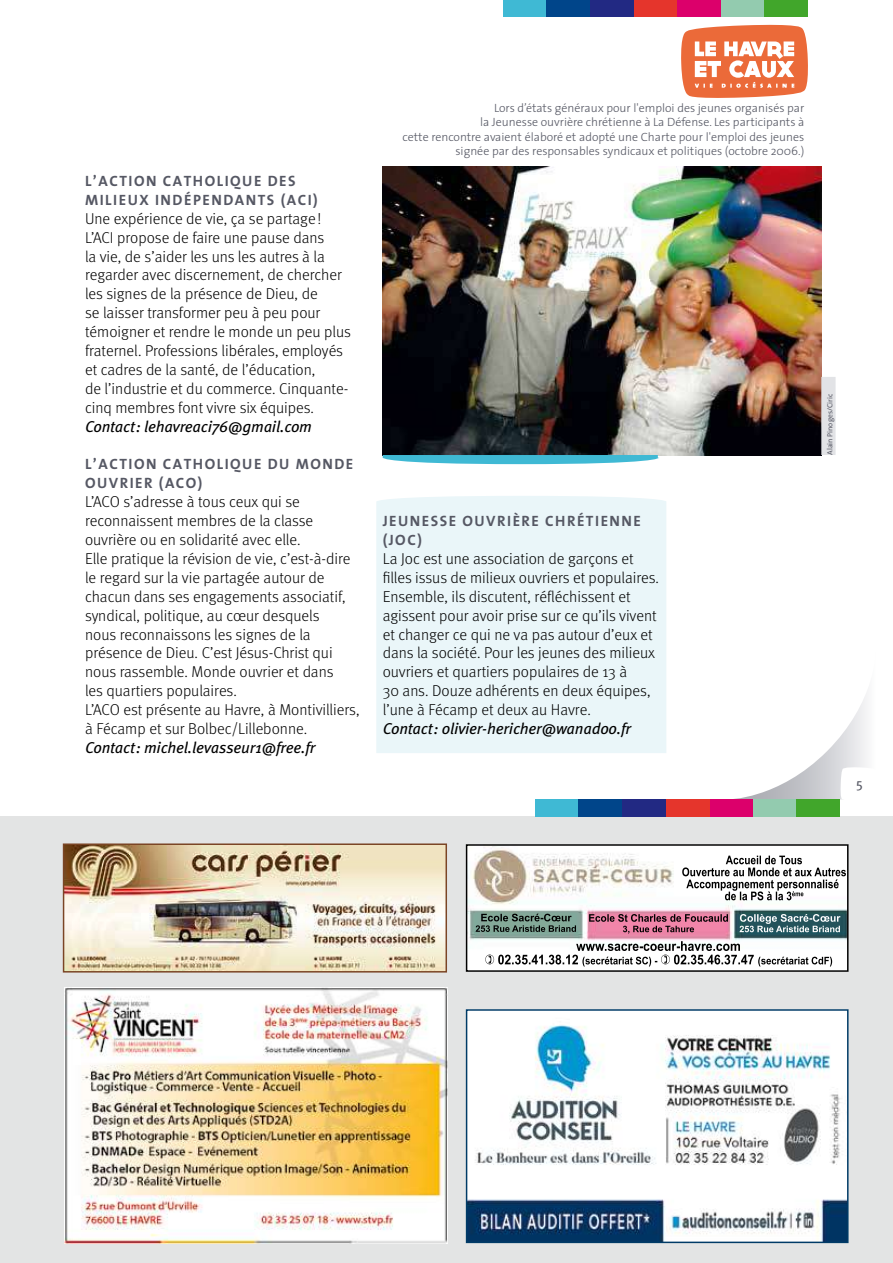
<style>
.page{position:relative;width:893px;height:1263px;background:#fff}
.page>*{position:absolute;margin:0;border:0;box-sizing:border-box;transform-origin:0 0}
.t1{font:300 15.75px/18.9px "Meta Pro";color:#000}
.t2{font:italic 15.75px "Meta Pro";letter-spacing:-.015em;color:#000}
.t3{font:700 15px/18.9px "The Sans";letter-spacing:.1em;color:#565864}
.t4{font:13.5px "Meta Pro";color:#565864}
.t5{font:300 12px/14.4px "The Sans";color:#565864;text-align:right}
.t6{font:7.5px "The Sans Plain";color:#565864}
</style>
<div class="page">
<img style="left:382px;top:167px;width:439px;height:288px">
<svg style="left:383px;top:455px;width:276px;height:9px;background:#58c1d9"></svg>
<div style="left:821px;top:377px;width:15px;height:78px;background:#e2e3e6"></div>
<div style="left:376px;top:496px;width:290px;height:257px;background:#eaf6f9"></div>
<svg style="left:681px;top:24px;width:127px;height:74px"></svg>
<div style="left:503px;top:0;width:43px;height:17px;background:#3fb9d4"></div>
<div style="left:546px;top:0;width:44px;height:17px;background:#00458a"></div>
<div style="left:590px;top:0;width:44px;height:17px;background:#222983"></div>
<div style="left:634px;top:0;width:43px;height:17px;background:#e5352c"></div>
<div style="left:677px;top:0;width:44px;height:17px;background:#dc006b"></div>
<div style="left:721px;top:0;width:44px;height:17px;background:#93cbaf"></div>
<div style="left:764px;top:0;width:44px;height:17px;background:#41a62b"></div>
<div style="left:0;top:816px;width:893px;height:447px;background:#e3e4e4"></div>
<img style="left:469px;top:1012px;width:376px;height:228px">
<div style="left:466px;top:1009px;width:382px;height:234px;border:2px solid #003b67"></div>
<img style="left:469px;top:847px;width:376px;height:122px">
<div style="left:466px;top:844px;width:382px;height:128px;border:2px solid #000"></div>
<img style="left:66px;top:846px;width:378px;height:123px">
<div style="left:63px;top:843px;width:384px;height:129px;border:2px solid #7b4525"></div>
<img style="left:64px;top:988px;width:383px;height:255px">
<div style="left:535px;top:799px;width:44px;height:17px;background:#3fb9d4"></div>
<div style="left:579px;top:799px;width:43px;height:17px;background:#00458a"></div>
<div style="left:622px;top:799px;width:44px;height:17px;background:#222983"></div>
<div style="left:666px;top:799px;width:44px;height:17px;background:#e5352c"></div>
<div style="left:710px;top:799px;width:43px;height:17px;background:#dc006b"></div>
<div style="left:753px;top:799px;width:44px;height:17px;background:#93cbaf"></div>
<div style="left:796px;top:799px;width:44px;height:17px;background:#41a62b"></div>
<svg style="left:734px;top:693px;width:133px;height:107px"></svg>
<p class="t3" style="left:85px;top:171px;width:234px">L’ACTION CATHOLIQUE DES<br>MILIEUX INDÉPENDANTS (ACI)</p>
<p class="t1" style="left:85px;top:208px;width:267px">Une expérience de vie, ça se partage !<br>L’ACI propose de faire une pause dans<br>la vie, de s’aider les uns les autres à la regarder avec discernement, de chercher les signes de la présence de Dieu, de<br>se laisser transformer peu à peu pour témoigner et rendre le monde un peu plus fraternel. Professions libérales, employés et cadres de la santé, de l’éducation,<br>de l’industrie et du commerce. Cinquante&shy;cinq membres font vivre six équipes.</p>
<p class="t2" style="left:85px;top:414px;width:228px">Contact: lehavreaci76@gmail.com</p>
<p class="t3" style="left:85px;top:454px;width:270px">L’ACTION CATHOLIQUE DU MONDE<br>OUVRIER (ACO)</p>
<p class="t1" style="left:85px;top:491px;width:276px">L’ACO s’adresse à tous ceux qui se reconnaissent membres de la classe ouvrière ou en solidarité avec elle.<br>Elle pratique la révision de vie, c’est-à-dire le regard sur la vie partagée autour de chacun dans ses engagements associatif, syndical, politique, au cœur desquels<br>nous reconnaissons les signes de la présence de Dieu. C’est Jésus-Christ qui nous rassemble. Monde ouvrier et dans<br>les quartiers populaires.<br>L’ACO est présente au Havre, à Montivilliers, à Fécamp et sur Bolbec/Lillebonne.</p>
<p class="t2" style="left:85px;top:735px;width:232px">Contact: michel.levasseur1@free.fr</p>
<p class="t5" style="left:402px;top:100px;width:403px">Lors d’états généraux pour l'emploi des jeunes organisés par<br>la Jeunesse ouvrière chrétienne à La Défense. Les participants à<br>cette rencontre avaient élaboré et adopté une Charte pour l'emploi des jeunes signée par des responsables syndicaux et politiques (octobre 2006.)</p>
<p class="t3" style="left:383px;top:511px;width:260px">JEUNESSE OUVRIÈRE CHRÉTIENNE (JOC)</p>
<p class="t1" style="left:383px;top:548px;width:278px">La Joc est une association de garçons et filles issus de milieux ouvriers et populaires.<br>Ensemble, ils discutent, réfléchissent et agissent pour avoir prise sur ce qu’ils vivent et changer ce qui ne va pas autour d’eux et dans la société. Pour les jeunes des milieux ouvriers et quartiers populaires de 13 à<br>30 ans. Douze adhérents en deux équipes, l’une à Fécamp et deux au Havre.</p>
<p class="t2" style="left:383px;top:716px;width:250px">Contact: olivier-hericher@wanadoo.fr</p>
<p class="t6" style="left:824px;top:455px;width:62px;rotate:-90deg">Alain Pinoges/Ciric</p>
<p class="t4" style="left:856px;top:773px;width:8px">5</p>
</div>
